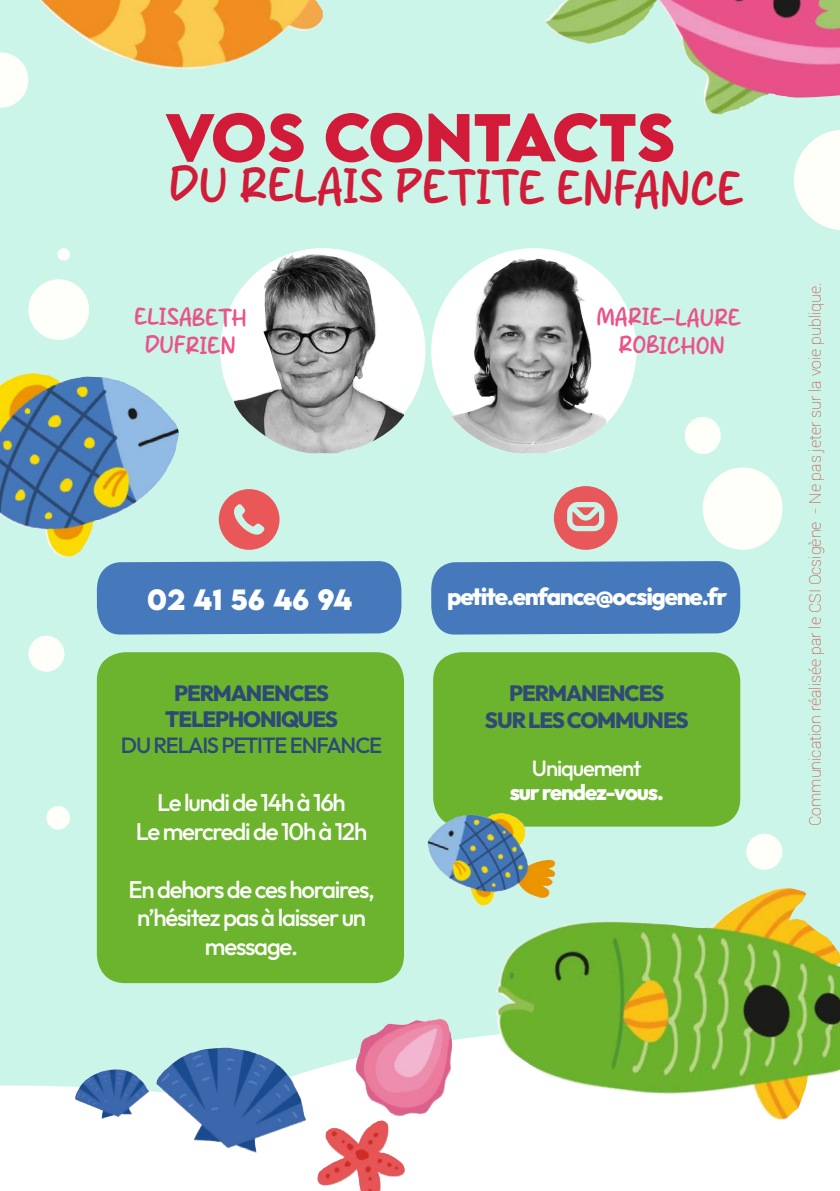
<style>
.page{position:relative;width:840px;height:1191px;background:#fff}
.page>*{position:absolute;margin:0;border:0;box-sizing:border-box;transform-origin:0 0}
.t1{font:700 60px "LEMONMILK";color:#d21b39}
.t2{font:48px "Orleans City";color:#d21b39}
.t3{font:700 26px "LEMONMILK";color:#fff}
.t4{font:500 24px/28.8px "Outfit";letter-spacing:-.05em;color:#fff;text-align:center}
.t5{font:24px/28px "Orleans City";color:#ea538a;text-align:right}
.t6{font:800 24px "Outfit";letter-spacing:-.05em;color:#fff}
.t7{font:800 22px/26.4px "Outfit";letter-spacing:-.05em;color:#2f4a75}
.t8{font:800 22px "Outfit";letter-spacing:-.05em;color:#2d4a76}
.t9{font:500 22px "Outfit";letter-spacing:-.06em;color:#2d4a76}
.t10{font:800 22px "Outfit";letter-spacing:-.05em;color:#fff}
.t11{font:500 22px "Outfit";letter-spacing:-.05em;color:#fff}
.t12{font:100 16px "Roboto";color:#d13028}
</style>
<div class="page">
<div style="left:0;top:0;width:839px;height:1191px;background:#cbf5e8"></div>
<div style="left:220px;top:248px;width:205px;height:205px;background:#fff;border-radius:50%"></div>
<div style="left:431px;top:248px;width:205px;height:205px;background:#fff;border-radius:50%"></div>
<div style="left:97px;top:652px;width:307px;height:331px;background:#6cb42e;border-radius:28px"></div>
<div style="left:433px;top:652px;width:306px;height:174px;background:#6cb42e;border-radius:28px"></div>
<div style="left:431px;top:561px;width:309px;height:73px;background:#4679bb"></div>
<div style="left:97px;top:561px;width:304px;height:73px;background:#4679bb"></div>
<svg style="left:219px;top:489px;width:60px;height:61px"></svg>
<svg style="left:553px;top:486px;width:64px;height:64px"></svg>
<img style="left:0;top:373px;width:179px;height:184px">
<div style="left:307px;top:1035px;width:532px;height:156px;background:#fff"></div>
<div style="left:0;top:1085px;width:523px;height:106px;background:#fff"></div>
<img style="left:491px;top:888px;width:348px;height:232px">
<img style="left:355px;top:1019px;width:97px;height:97px">
<img style="left:317px;top:1120px;width:88px;height:71px">
<img style="left:155px;top:1047px;width:152px;height:106px">
<img style="left:75px;top:1069px;width:75px;height:50px">
<img style="left:545px;top:0;width:294px;height:114px">
<img style="left:427px;top:813px;width:129px;height:93px">
<div style="left:28px;top:279px;width:61px;height:61px;background:#fffffa;border-radius:50%"></div>
<div style="left:57px;top:248px;width:13px;height:13px;background:#fffffa;border-radius:50%"></div>
<div style="left:28px;top:636px;width:36px;height:36px;background:#fffffa;border-radius:50%"></div>
<div style="left:46px;top:806px;width:24px;height:23px;background:#fffffa;border-radius:50%"></div>
<div style="left:684px;top:417px;width:36px;height:37px;background:#fffffa;border-radius:50%"></div>
<div style="left:702px;top:467px;width:80px;height:83px;background:#fffffa;border-radius:50%"></div>
<svg style="left:0;top:52px;width:28px;height:56px"></svg>
<div style="left:746px;top:833px;width:36px;height:36px;background:#fffffa;border-radius:50%"></div>
<svg style="left:794px;top:130px;width:45px;height:100px"></svg>
<img style="left:233px;top:254px;width:375px;height:199px">
<img style="left:40px;top:0;width:283px;height:69px">
<h1 class="t1" style="left:165px;top:97px;width:511px">VOS CONTACTS</h1>
<h2 class="t2" style="left:169px;top:157px;width:570px">DU RELAIS PETITE ENFANCE</h2>
<p class="t5" style="left:134px;top:303px;width:114px;text-align:center">ELISABETH<br>DUFRIEN</p>
<p class="t5" style="left:596px;top:303px;width:132px">MARIE-LAURE<br>ROBICHON</p>
<p class="t3" style="left:147px;top:581px;width:206px">02 41 56 46 94</p>
<p class="t6" style="left:447px;top:583px;width:281px">PETITE.ENFANCE@OCSIGENE.FR</p>
<p class="t8" style="left:174px;top:680px;width:29px">PERMA</p>
<p class="t8" style="left:246px;top:680px;width:84px">NENCES</p>
<p class="t8" style="left:165px;top:707px;width:14px">TELEP</p>
<p class="t8" style="left:228px;top:707px;width:111px">HONIQUES</p>
<p class="t9" style="left:121px;top:733px;width:112px">du Relais petite</p>
<p class="t9" style="left:290px;top:733px;width:91px">en fance</p>
<p class="t4" style="left:136px;top:788px;width:233px">Le lundi de 14h à 16h<br>Le mercredi de 10h à 12h</p>
<p class="t4" style="left:128px;top:874px;width:248px">En dehors de ces horaires, n’hésitez pas à laisser un message.</p>
<p class="t7" style="left:484px;top:680px;width:180px;text-indent:96px">NENCES<br>SURLES COMM</p>
<p class="t7" style="left:509px;top:680px;width:29px">PERMA</p>
<p class="t7" style="left:632px;top:706px;width:43px">UNES</p>
<p class="t11" style="left:531px;top:755px;width:111px">Uniquement</p>
<p class="t10" style="left:509px;top:779px;width:155px">SUR RENDEZ-VOUS.</p>
<p class="t12" style="left:803px;top:826px;width:545px;rotate:-90deg">Communication réalisée par le CSI Ocsigène - Ne pas jeter sur la voie publique.</p>
</div>
